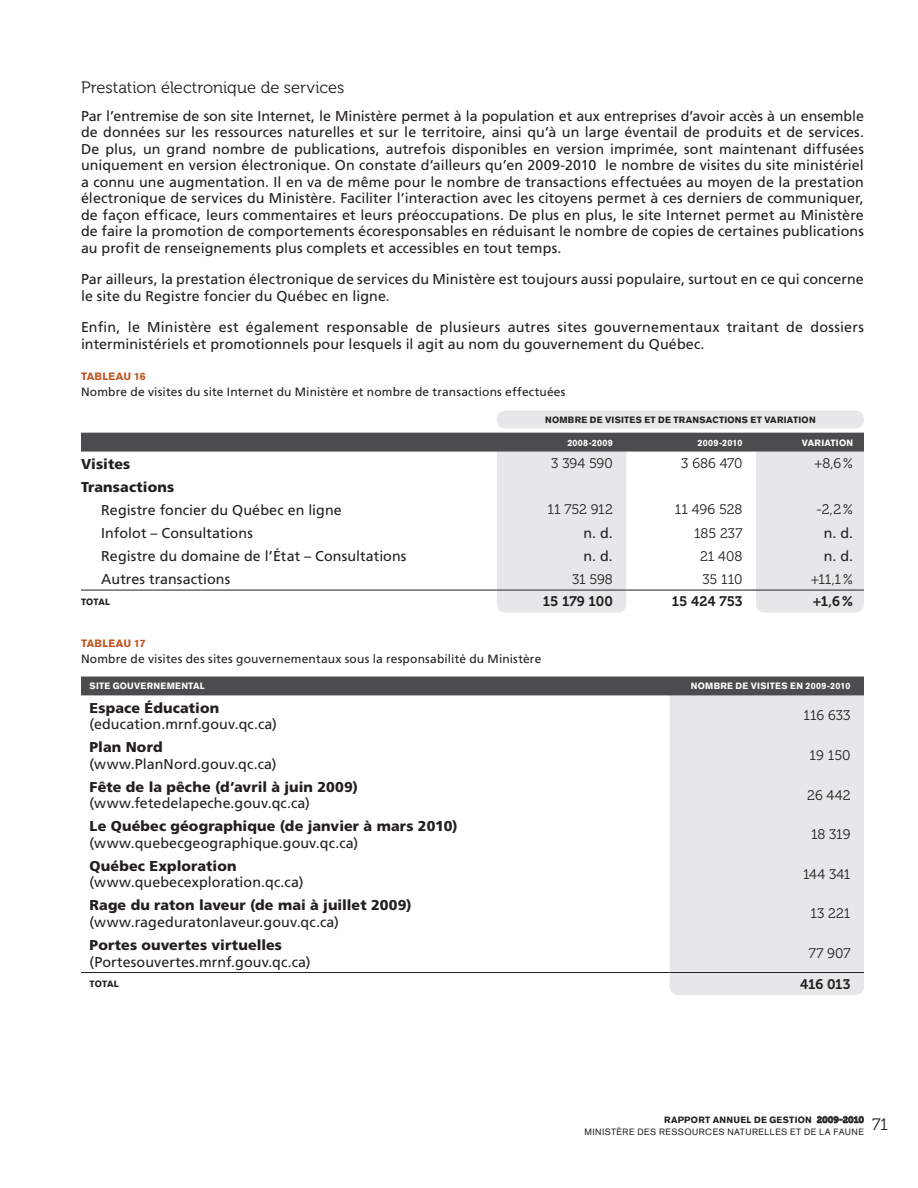
<style>
.page{position:relative;width:918px;height:1188px;background:#fff}
.page>*{position:absolute;margin:0;border:0;box-sizing:border-box;transform-origin:0 0}
.t1{font:16.5px "Museo 300";color:#231f20}
.t2{font:14.25px/16.5px "Frutiger";letter-spacing:.01em;color:#231f20}
.t3{font:900 14.25px "Frutiger";letter-spacing:.01em;color:#231f20}
.t4{font:13.8px "Museo 300";color:#231f20}
.t5{font:13.8px "Museo 700";color:#231f20}
.t6{font:12px "Frutiger";letter-spacing:.015em;color:#231f20}
.t7{font:900 10.5px "Akzidenz Grotesk";letter-spacing:.015em;color:#c05420}
.t8{font:9px/12px "Akzidenz Grotesk";letter-spacing:.05em;color:#231f20}
.t9{font:900 9px "Akzidenz Grotesk";letter-spacing:.03em;color:#fff}
.t10{font:900 9px "Akzidenz Grotesk";letter-spacing:.03em;color:#231f20}
.s1{font-weight:900}
.s2{font-family:"Museo 700"}
</style>
<div class="page">
<svg style="left:817px;top:1116px;width:47px;height:7px"></svg>
<div style="left:756px;top:437px;width:108px;height:175px;background:#e6e7e9;border-radius:9px"></div>
<div style="left:670px;top:680px;width:194px;height:315px;background:#e6e7e9;border-radius:9px"></div>
<div style="left:497px;top:411px;width:367px;height:17px;background:#e6e7e9;border-radius:9px"></div>
<div style="left:497px;top:434px;width:129px;height:178px;background:#e6e7e9;border-radius:9px"></div>
<div style="left:81px;top:433px;width:783px;height:19px;background:#4b4c4d"></div>
<hr style="left:81px;top:590px;width:416px;height:1px;background:#231f20">
<hr style="left:497px;top:590px;width:129px;height:1px;background:#231f20">
<hr style="left:626px;top:590px;width:130px;height:1px;background:#231f20">
<hr style="left:756px;top:590px;width:108px;height:1px;background:#231f20">
<div style="left:81px;top:677px;width:783px;height:18px;background:#4b4c4d"></div>
<hr style="left:81px;top:972px;width:589px;height:1px;background:#231f20">
<hr style="left:670px;top:972px;width:194px;height:1px;background:#231f20">
<p class="t1" style="left:81px;top:79px;width:265px">Prestation électronique de services</p>
<p class="t2" style="left:81px;top:107px;width:785px;text-align:justify">Par l’entremise de son site Internet, le Ministère permet à la population et aux entreprises d’avoir accès à un ensemble de données sur les ressources naturelles et sur le territoire, ainsi qu’à un large éventail de produits et de services.<br>De plus, un grand nombre de publications, autrefois disponibles en version imprimée, sont maintenant diffusées uniquement en version électronique. On constate d’ailleurs qu’en 2009-2010 le nombre de visites du site ministériel a connu une augmentation. Il en va de même pour le nombre de transactions effectuées au moyen de la prestation électronique de services du Ministère. Faciliter l’interaction avec les citoyens permet à ces derniers de communiquer, de façon efficace, leurs commentaires et leurs préoccupations. De plus en plus, le site Internet permet au Ministère de faire la promotion de comportements écoresponsables en réduisant le nombre de copies de certaines publications au profit de renseignements plus complets et accessibles en tout temps.</p>
<p class="t2" style="left:81px;top:271px;width:784px">Par ailleurs, la prestation électronique de services du Ministère est toujours aussi populaire, surtout en ce qui concerne le site du Registre foncier du Québec en ligne.</p>
<p class="t2" style="left:81px;top:319px;width:785px">Enfin, le Ministère est également responsable de plusieurs autres sites gouvernementaux traitant de dossiers interministériels et promotionnels pour lesquels il agit au nom du gouvernement du Québec.</p>
<p class="t7" style="left:81px;top:370px;width:66px">TABLEAU 16</p>
<p class="t6" style="left:81px;top:385px;width:486px">Nombre de visites du site Internet du Ministère et nombre de transactions effectuées</p>
<p class="t10" style="left:545px;top:415px;width:272px">NOMBRE DE VISITES ET DE TRANSACTIONS ET VARIATION</p>
<p class="t9" style="left:567px;top:437px;width:47px">2008-2009</p>
<p class="t9" style="left:698px;top:437px;width:46px">2009-2010</p>
<p class="t9" style="left:802px;top:437px;width:53px">VARIATION</p>
<p class="t3" style="left:81px;top:455px;width:51px">Visites</p>
<p class="t4" style="left:551px;top:456px;width:63px">3 394 590</p>
<p class="t4" style="left:681px;top:456px;width:63px">3 686 470</p>
<p class="t4" style="left:814px;top:456px;width:41px">+8,6%</p>
<p class="t3" style="left:81px;top:478px;width:95px">Transactions</p>
<p class="t2" style="left:101px;top:501px;width:242px">Registre foncier du Québec en ligne</p>
<p class="t4" style="left:547px;top:502px;width:67px">11 752 912</p>
<p class="t4" style="left:675px;top:502px;width:69px">11 496 528</p>
<p class="t4" style="left:816px;top:502px;width:39px">-2,2%</p>
<p class="t2" style="left:101px;top:525px;width:153px">Infolot – Consultations</p>
<p class="t2" style="left:583px;top:525px;width:31px">n. d.</p>
<p class="t4" style="left:694px;top:525px;width:50px">185 237</p>
<p class="t2" style="left:824px;top:525px;width:31px">n. d.</p>
<p class="t2" style="left:101px;top:548px;width:307px">Registre du domaine de l’État – Consultations</p>
<p class="t2" style="left:583px;top:548px;width:31px">n. d.</p>
<p class="t4" style="left:700px;top:548px;width:44px">21 408</p>
<p class="t2" style="left:824px;top:548px;width:31px">n. d.</p>
<p class="t2" style="left:101px;top:571px;width:131px">Autres transactions</p>
<p class="t4" style="left:572px;top:572px;width:42px">31 598</p>
<p class="t4" style="left:702px;top:572px;width:42px">35 110</p>
<p class="t4" style="left:811px;top:572px;width:44px">+11,1%</p>
<p class="t10" style="left:81px;top:596px;width:7px">TOTAL</p>
<p class="t5" style="left:543px;top:594px;width:72px">15 179 100</p>
<p class="t5" style="left:672px;top:594px;width:72px">15 424 753</p>
<p class="t5" style="left:813px;top:594px;width:42px">+1,6%</p>
<p class="t7" style="left:81px;top:637px;width:66px">TABLEAU 17</p>
<p class="t6" style="left:81px;top:652px;width:462px">Nombre de visites des sites gouvernementaux sous la responsabilité du Ministère</p>
<p class="t9" style="left:90px;top:681px;width:117px">SITE GOUVERNEMENTAL</p>
<p class="t9" style="left:691px;top:681px;width:161px">NOMBRE DE VISITES EN 2009-2010</p>
<p class="t3" style="left:90px;top:699px;width:131px">Espace Éducation</p>
<p class="t2" style="left:90px;top:716px;width:189px">(education.mrnf.gouv.qc.ca)</p>
<p class="t4" style="left:804px;top:708px;width:48px">116 633</p>
<p class="t3" style="left:90px;top:738px;width:75px">Plan Nord</p>
<p class="t2" style="left:90px;top:755px;width:189px">(www.PlanNord.gouv.qc.ca)</p>
<p class="t3" style="left:90px;top:778px;width:270px">Fête de la pêche (d’avril à juin 2009)</p>
<p class="t2" style="left:90px;top:795px;width:222px">(www.fetedelapeche.gouv.qc.ca)</p>
<p class="t3" style="left:90px;top:818px;width:370px">Le Québec géographique (de janvier à mars 2010)</p>
<p class="t2" style="left:90px;top:834px;width:270px">(www.quebecgeographique.gouv.qc.ca)</p>
<p class="t3" style="left:90px;top:857px;width:148px">Québec Exploration</p>
<p class="t2" style="left:90px;top:874px;width:215px">(www.quebecexploration.qc.ca)</p>
<p class="t3" style="left:90px;top:897px;width:324px">Rage du raton laveur (de mai à juillet 2009)</p>
<p class="t2" style="left:90px;top:914px;width:251px">(www.rageduratonlaveur.gouv.qc.ca)</p>
<p class="t3" style="left:90px;top:936px;width:194px">Portes ouvertes virtuelles</p>
<p class="t2" style="left:90px;top:953px;width:223px">(Portesouvertes.mrnf.gouv.qc.ca)</p>
<p class="t4" style="left:810px;top:748px;width:42px">19 150</p>
<p class="t4" style="left:807px;top:787px;width:45px">26 442</p>
<p class="t4" style="left:811px;top:827px;width:41px">18 319</p>
<p class="t4" style="left:803px;top:867px;width:49px">144 341</p>
<p class="t4" style="left:810px;top:906px;width:42px">13 221</p>
<p class="t4" style="left:809px;top:946px;width:43px">77 907</p>
<p class="t10" style="left:90px;top:979px;width:7px">TOTAL</p>
<p class="t5" style="left:800px;top:976px;width:52px">416 013</p>
<p class="t8" style="left:584px;top:1114px;width:305px;text-indent:80px"><span class="s1">RAPPORT ANNUEL DE GESTION</span> <span class="s2">2009-2010<br></span>MINISTÈRE DES RESSOURCES NATURELLES ET DE LA FAUNE <sup>71</sup></p>
</div>
